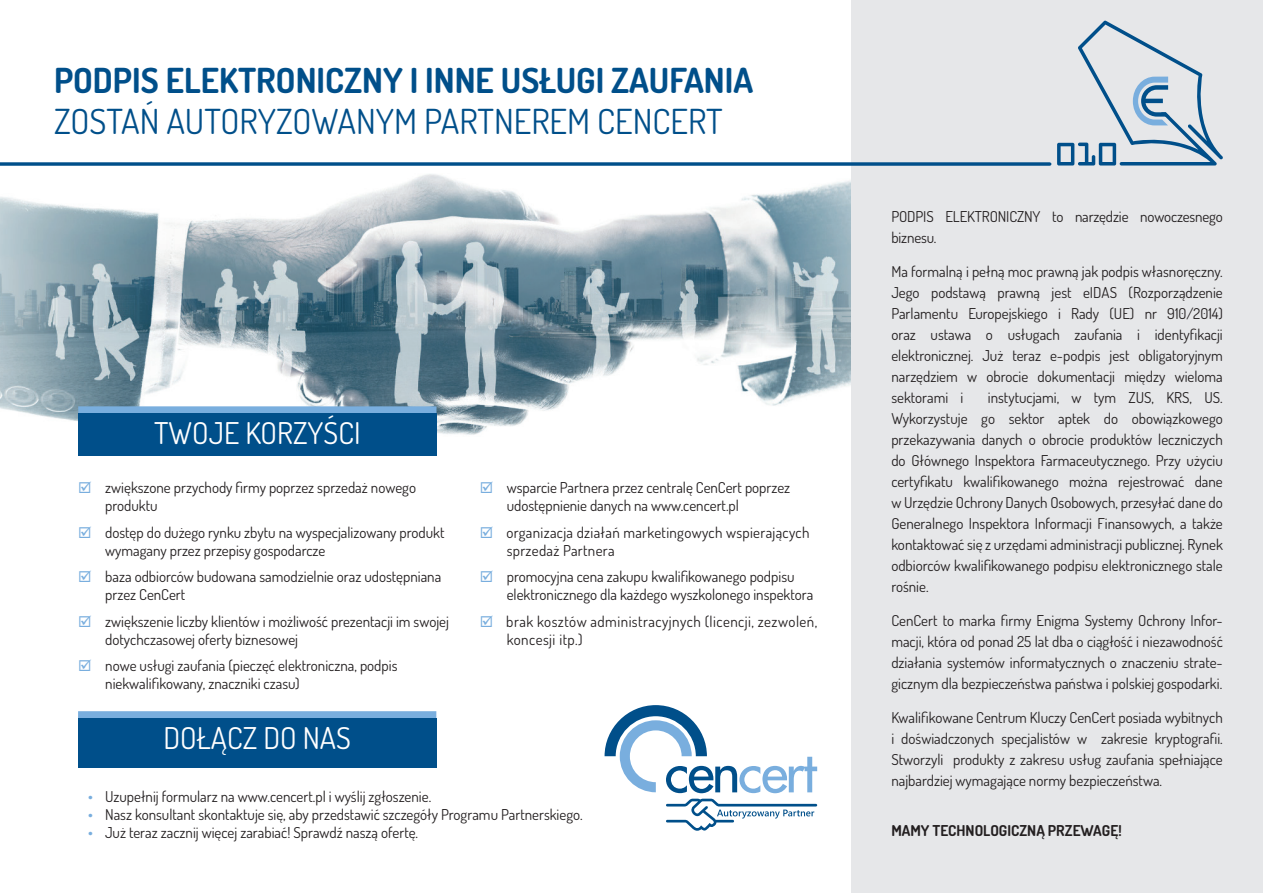
<style>
.page{position:relative;width:1263px;height:893px;background:#fff}
.page>*{position:absolute;margin:0;border:0;box-sizing:border-box;transform-origin:0 0}
.t1{font:700 34.5px "Dosis";color:#004f8a}
.t2{font:34.5px "Dosis";color:#004f8a}
.t3{font:30px "Dosis";color:#fff}
.t4{font:15px/21px "Dosis";color:#231f20}
.t5{font:15px/18px "Dosis";letter-spacing:.02em;color:#231f20}
.t6{font:15px/18px "Dosis";letter-spacing:.03em;color:#231f20}
.t7{font:700 15px "Dosis";color:#231f20}
.t8{font:600 15px "Dosis";color:#79aede}
</style>
<div class="page">
<img style="left:0;top:174px;width:851px;height:282px">
<div style="left:851px;top:0;width:412px;height:893px;background:#e6e7e9"></div>
<div style="left:78px;top:406px;width:358px;height:8px;background:#79aede"></div>
<div style="left:78px;top:413px;width:358px;height:43px;background:#004f8a"></div>
<div style="left:78px;top:711px;width:358px;height:8px;background:#79aede"></div>
<div style="left:78px;top:718px;width:358px;height:50px;background:#004f8a"></div>
<svg style="left:1057px;top:20px;width:166px;height:146px"></svg>
<svg style="left:0;top:162px;width:1050px;height:4px;background:#216598"></svg>
<svg style="left:604px;top:705px;width:213px;height:88px"></svg>
<svg style="left:666px;top:799px;width:151px;height:32px"></svg>
<p class="t1" style="left:54px;top:58px;width:701px">PODPIS ELEKTRONICZNY I INNE USŁUGI ZAUFANIA</p>
<p class="t2" style="left:54px;top:99px;width:670px">ZOSTAŃ AUTORYZOWANYM PARTNEREM CENCERT</p>
<p class="t3" style="left:154px;top:414px;width:208px">TWOJE KORZYŚCI</p>
<p class="t4" style="left:105px;top:478px;width:312px;line-height:18px">zwiększone przychody firmy poprzez sprzedaż nowego produktu</p>
<p class="t4" style="left:105px;top:523px;width:341px;line-height:18px">dostęp do dużego rynku zbytu na wyspecjalizowany produkt wymagany przez przepisy gospodarcze</p>
<p class="t4" style="left:105px;top:567px;width:337px;line-height:18px">baza odbiorców budowana samodzielnie oraz udostępniana przez CenCert</p>
<p class="t4" style="left:105px;top:612px;width:345px;line-height:18px">zwiększenie liczby klientów i możliwość prezentacji im swojej dotychczasowej oferty biznesowej</p>
<p class="t4" style="left:105px;top:656px;width:294px;line-height:18px">nowe usługi zaufania (pieczęć elektroniczna, podpis niekwalifikowany, znaczniki czasu(</p>
<p class="t4" style="left:507px;top:478px;width:285px;line-height:18px">wsparcie Partnera przez centralę CenCert poprzez udostępnienie danych na www.cencert.pl</p>
<p class="t5" style="left:506px;top:523px;width:305px">organizacja działań marketingowych wspierających sprzedaż Partnera</p>
<p class="t4" style="left:507px;top:567px;width:308px;line-height:18px">promocyjna cena zakupu kwalifikowanego podpisu elektronicznego dla każdego wyszkolonego inspektora</p>
<p class="t6" style="left:506px;top:612px;width:313px">brak kosztów administracyjnych (licencji, zezwoleń, koncesji itp (.</p>
<p class="t8" style="left:88px;top:787px;width:6px">•</p>
<p class="t8" style="left:88px;top:805px;width:6px">•</p>
<p class="t8" style="left:88px;top:823px;width:6px">•</p>
<p class="t3" style="left:163px;top:718px;width:189px">DOŁĄCZ DO NAS</p>
<p class="t4" style="left:105px;top:785px;width:328px">Uzupełnij formularz na www.cencert.pl i wyślij zgłoszenie.</p>
<p class="t4" style="left:105px;top:803px;width:479px">Nasz konsultant skontaktuje się, aby przedstawić szczegóły Programu Partnerskiego.</p>
<p class="t4" style="left:105px;top:821px;width:314px">Już teraz zacznij więcej zarabiać! Sprawdź naszą ofertę.</p>
<p class="t4" style="left:1075px;top:206px;width:55px">narzędzie</p>
<p class="t4" style="left:891px;top:206px;width:47px">PODPIS biznesu.</p>
<p class="t4" style="left:891px;top:261px;width:333px;text-align:right">Ma formalną i pełną moc prawną jak podpis własnoręczny. (Rozporządzenie</p>
<p class="t4" style="left:945px;top:206px;width:97px">ELEKTRONICZNY</p>
<p class="t4" style="left:1052px;top:206px;width:13px">to</p>
<p class="t4" style="left:1140px;top:206px;width:84px">nowoczesnego</p>
<p class="t4" style="left:931px;top:282px;width:56px">podstawą</p>
<p class="t4" style="left:1083px;top:282px;width:36px">eIDAS</p>
<p class="t4" style="left:891px;top:282px;width:30px">Jego</p>
<p class="t4" style="left:1051px;top:282px;width:21px">jest</p>
<p class="t4" style="left:997px;top:282px;width:44px">prawną</p>
<p class="t4" style="left:891px;top:303px;width:68px">Parlamentu</p>
<p class="t4" style="left:968px;top:303px;width:81px">Europejskiego</p>
<p class="t4" style="left:1058px;top:303px;width:4px">i</p>
<p class="t4" style="left:1071px;top:303px;width:30px">Rady</p>
<p class="t4" style="left:1109px;top:303px;width:27px">(UE)</p>
<p class="t4" style="left:1145px;top:303px;width:14px">nr</p>
<p class="t4" style="left:1167px;top:303px;width:57px">910/2014(</p>
<p class="t4" style="left:891px;top:324px;width:26px">oraz</p>
<p class="t4" style="left:930px;top:324px;width:42px">ustawa</p>
<p class="t4" style="left:986px;top:324px;width:9px">o</p>
<p class="t4" style="left:1008px;top:324px;width:54px">usługach</p>
<p class="t4" style="left:1074px;top:324px;width:50px">zaufania</p>
<p class="t4" style="left:1137px;top:324px;width:4px">i</p>
<p class="t4" style="left:1155px;top:324px;width:70px">identyfikacji</p>
<p class="t4" style="left:891px;top:345px;width:84px">elektronicznej.</p>
<p class="t4" style="left:982px;top:345px;width:23px">Już</p>
<p class="t4" style="left:1012px;top:345px;width:30px">teraz</p>
<p class="t4" style="left:1050px;top:345px;width:52px">-e podpis</p>
<p class="t4" style="left:1109px;top:345px;width:21px">jest</p>
<p class="t4" style="left:1138px;top:345px;width:86px">obligatoryjnym</p>
<p class="t4" style="left:891px;top:366px;width:68px">narzędziem</p>
<p class="t4" style="left:967px;top:366px;width:12px">w</p>
<p class="t4" style="left:986px;top:366px;width:43px">obrocie</p>
<p class="t4" style="left:1037px;top:366px;width:79px">dokumentacji</p>
<p class="t4" style="left:1124px;top:366px;width:43px">między</p>
<p class="t4" style="left:1175px;top:366px;width:50px">wieloma</p>
<p class="t4" style="left:891px;top:387px;width:58px">sektorami</p>
<p class="t4" style="left:960px;top:387px;width:4px">i</p>
<p class="t4" style="left:988px;top:387px;width:73px">instytucjami,</p>
<p class="t4" style="left:1071px;top:387px;width:12px">w</p>
<p class="t4" style="left:1094px;top:387px;width:24px">tym</p>
<p class="t4" style="left:1128px;top:387px;width:27px">ZUS,</p>
<p class="t4" style="left:1166px;top:387px;width:27px">KRS,</p>
<p class="t4" style="left:1204px;top:387px;width:20px">US.</p>
<p class="t4" style="left:891px;top:408px;width:78px">Wykorzystuje</p>
<p class="t4" style="left:891px;top:429px;width:333px">przekazywania danych o obrocie produktów leczniczych</p>
<p class="t4" style="left:891px;top:450px;width:333px">do Głównego Inspektora Farmaceutycznego. Przy użyciu</p>
<p class="t4" style="left:1195px;top:471px;width:30px">dane</p>
<p class="t4" style="left:1009px;top:408px;width:37px">sektor</p>
<p class="t4" style="left:1058px;top:408px;width:33px">aptek</p>
<p class="t4" style="left:1104px;top:408px;width:16px">do</p>
<p class="t4" style="left:1132px;top:408px;width:93px">obowiązkowego</p>
<p class="t4" style="left:981px;top:408px;width:15px">go</p>
<p class="t4" style="left:891px;top:471px;width:333px">certyfikatu<br>w Urzędzie Ochrony Danych Osobowych, przesyłać dane do Generalnego Inspektora Informacji Finansowych a, także kontaktować się z urzędami administracji publicznej. Rynek odbiorców kwalifikowanego podpisu elektronicznego stale rośnie.</p>
<p class="t4" style="left:963px;top:471px;width:97px">kwalifikowanego</p>
<p class="t4" style="left:1118px;top:471px;width:67px">rejestrować</p>
<p class="t4" style="left:1069px;top:471px;width:40px">można</p>
<p class="t4" style="left:891px;top:609px;width:333px">CenCert to marka firmy Enigma Systemy Ochrony Infor-</p>
<p class="t4" style="left:891px;top:630px;width:333px">macji, która od ponad 25 lat dba o ciągłość i niezawodność</p>
<p class="t4" style="left:891px;top:651px;width:333px">działania systemów informatycznych o znaczeniu strate-</p>
<p class="t4" style="left:891px;top:706px;width:333px;text-align:right">Kwalifikowane Centrum Kluczy CenCert posiada wybitnych kryptografii.</p>
<p class="t4" style="left:891px;top:672px;width:332px">gicznym dla bezpieczeństwa państwa i polskiej gospodarki.</p>
<p class="t4" style="left:901px;top:727px;width:95px">doświadczonych</p>
<p class="t4" style="left:1001px;top:727px;width:70px">specjalistów</p>
<p class="t4" style="left:1101px;top:727px;width:48px">zakresie</p>
<p class="t4" style="left:891px;top:727px;width:4px">i</p>
<p class="t4" style="left:1077px;top:727px;width:12px">w</p>
<p class="t4" style="left:891px;top:748px;width:272px">Stworzyli<br>najbardziej wymagające normy bezpieczeństwa.</p>
<p class="t7" style="left:891px;top:821px;width:232px">MAMY TECHNOLOGICZNĄ PRZEWAGĘ!</p>
<p class="t4" style="left:953px;top:748px;width:271px">produkty z zakresu usług zaufania spełniające</p>
</div>
